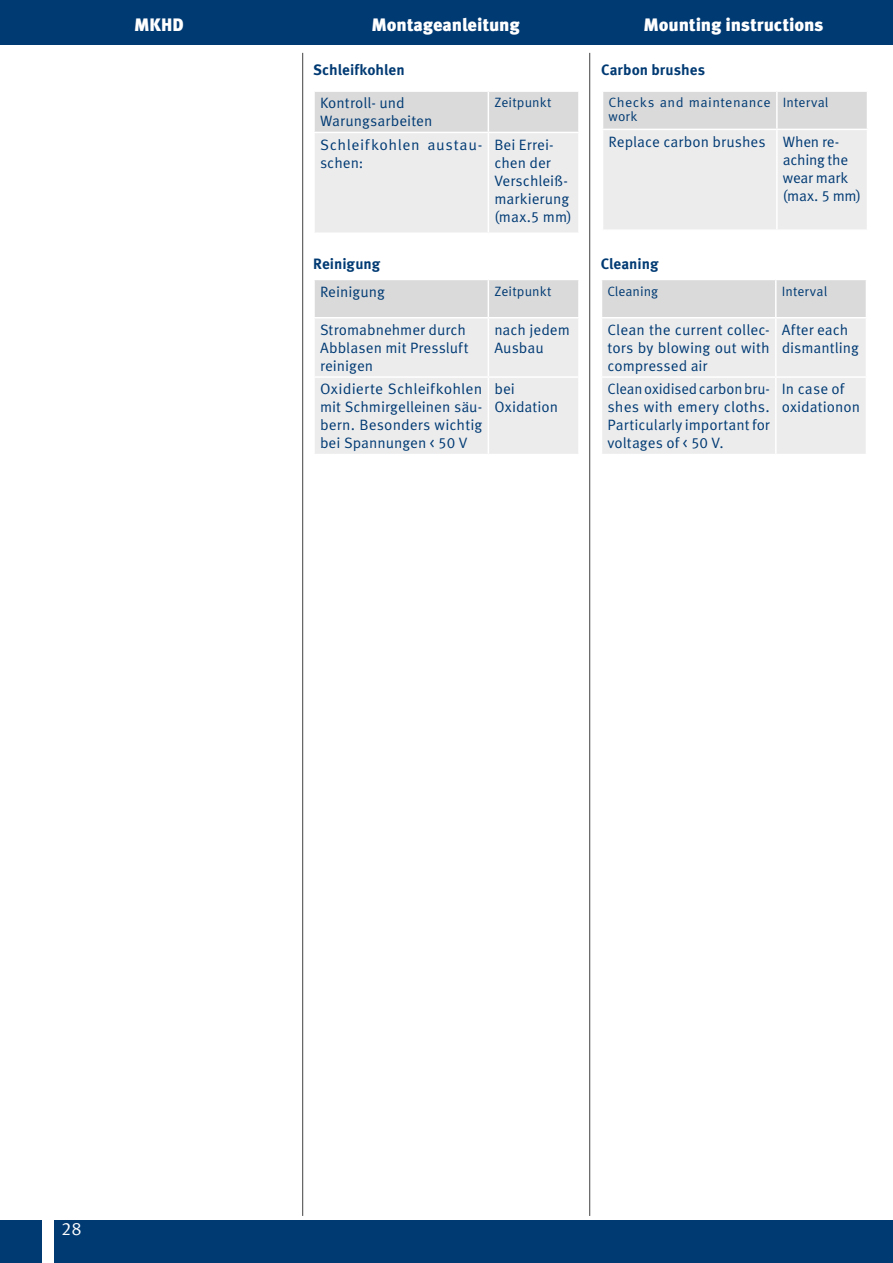
<style>
.page{position:relative;width:893px;height:1263px;background:#fff}
.page>*{position:absolute;margin:0;border:0;box-sizing:border-box;transform-origin:0 0}
.t1{font:900 18px "Meta Pro";letter-spacing:-.01em;color:#fff}
.t2{font:18px "Meta Pro";color:#fff}
.t3{font:15px/18px "Meta Pro";color:#003a73}
.t4{font:700 15px "Meta Pro";color:#003a73}
.t5{font:15px/18px "Meta Pro";letter-spacing:.035em;color:#003a73}
.t6{font:13.5px/13.5px "Meta Pro";letter-spacing:.01em;color:#003a73}
</style>
<div class="page">
<div style="left:0;top:1220px;width:893px;height:43px;background:#003a73"></div>
<div style="left:43px;top:1220px;width:11px;height:43px;background:#fff"></div>
<hr style="left:589px;top:53px;width:1px;height:1163px;background:#565656">
<hr style="left:302px;top:53px;width:1px;height:1163px;background:#565656">
<div style="left:0;top:0;width:893px;height:45px;background:#003a73"></div>
<svg style="left:315px;top:92px;width:263px;height:140px;background:#e6e6e7"></svg>
<hr style="left:488px;top:92px;width:1px;height:40px;background:#fff">
<hr style="left:313px;top:132px;width:175px;height:1px;background:#fff">
<hr style="left:488px;top:132px;width:92px;height:1px;background:#fff">
<hr style="left:488px;top:133px;width:1px;height:99px;background:#fff">
<svg style="left:315px;top:280px;width:263px;height:174px;background:#e8e8e9"></svg>
<hr style="left:488px;top:280px;width:1px;height:37px;background:#fff">
<hr style="left:313px;top:317px;width:175px;height:1px;background:#fff">
<hr style="left:488px;top:317px;width:92px;height:1px;background:#fff">
<hr style="left:488px;top:318px;width:1px;height:58px;background:#fff">
<hr style="left:313px;top:376px;width:175px;height:2px;background:#fff">
<hr style="left:488px;top:376px;width:92px;height:2px;background:#fff">
<hr style="left:488px;top:378px;width:1px;height:76px;background:#fff">
<svg style="left:602px;top:280px;width:264px;height:174px;background:#e8e8e9"></svg>
<hr style="left:775px;top:280px;width:2px;height:37px;background:#fff">
<hr style="left:601px;top:317px;width:175px;height:1px;background:#fff">
<hr style="left:776px;top:317px;width:91px;height:1px;background:#fff">
<hr style="left:775px;top:318px;width:2px;height:58px;background:#fff">
<hr style="left:601px;top:376px;width:175px;height:2px;background:#fff">
<hr style="left:776px;top:376px;width:91px;height:2px;background:#fff">
<hr style="left:775px;top:378px;width:2px;height:76px;background:#fff">
<svg style="left:603px;top:92px;width:264px;height:137px;background:#e7e7e7"></svg>
<hr style="left:776px;top:92px;width:2px;height:37px;background:#fff">
<hr style="left:602px;top:129px;width:175px;height:1px;background:#fff">
<hr style="left:777px;top:129px;width:91px;height:1px;background:#fff">
<hr style="left:776px;top:130px;width:2px;height:99px;background:#fff">
<p class="t1" style="left:134px;top:14px;width:51px">MKHD</p>
<p class="t1" style="left:371px;top:14px;width:150px">Montageanleitung</p>
<p class="t1" style="left:643px;top:14px;width:182px">Mounting instructions</p>
<p class="t4" style="left:313px;top:60px;width:93px">Schleifkohlen</p>
<p class="t4" style="left:601px;top:60px;width:106px">Carbon brushes</p>
<p class="t3" style="left:320px;top:94px;width:114px">Kontroll- und<br>Warungsarbeiten</p>
<p class="t6" style="left:494px;top:96px;width:59px">Zeitpunkt</p>
<p class="t5" style="left:320px;top:136px;width:164px">Schleifkohlen austau&shy;schen:</p>
<p class="t3" style="left:494px;top:136px;width:79px">Bei Errei&shy;chen der<br>Verschleiß&shy;markierung (max.5 mm)</p>
<p class="t6" style="left:608px;top:96px;width:164px">Checks and maintenance work</p>
<p class="t6" style="left:783px;top:96px;width:47px">Interval</p>
<p class="t3" style="left:783px;top:133px;width:80px;text-indent:-174px">Replace carbon brushes When re&shy;aching the wear mark (max. 5 mm)</p>
<p class="t4" style="left:313px;top:254px;width:69px">Reinigung</p>
<p class="t4" style="left:601px;top:254px;width:59px">Cleaning</p>
<p class="t3" style="left:320px;top:283px;width:66px">Reinigung</p>
<p class="t6" style="left:494px;top:284px;width:59px">Zeitpunkt</p>
<p class="t3" style="left:320px;top:321px;width:150px">Stromabnehmer durch<br>Abblasen mit Pressluft reinigen</p>
<p class="t3" style="left:494px;top:321px;width:77px">nach jedem<br>Ausbau</p>
<p class="t3" style="left:320px;top:380px;width:164px;text-align:justify">Oxidierte Schleifkohlen mit Schmirgelleinen säu&shy;bern. Besonders wichtig bei Spannungen &lt; 50 V</p>
<p class="t3" style="left:494px;top:380px;width:65px">bei<br>Oxidation</p>
<p class="t6" style="left:607px;top:284px;width:52px">Cleaning</p>
<p class="t6" style="left:782px;top:284px;width:47px">Interval</p>
<p class="t3" style="left:607px;top:321px;width:164px;text-align:justify">Clean the current collec&shy;tors by blowing out with compressed air</p>
<p class="t3" style="left:782px;top:321px;width:79px">After each dismantling</p>
<p class="t3" style="left:607px;top:380px;width:164px">Clean oxidised carbon bru&shy;shes with emery cloths.<br>Particularly important for voltages of &lt; 50 V.</p>
<p class="t3" style="left:782px;top:380px;width:80px">In case of oxidationon</p>
<p class="t2" style="left:61px;top:1218px;width:22px">28</p>
</div>
